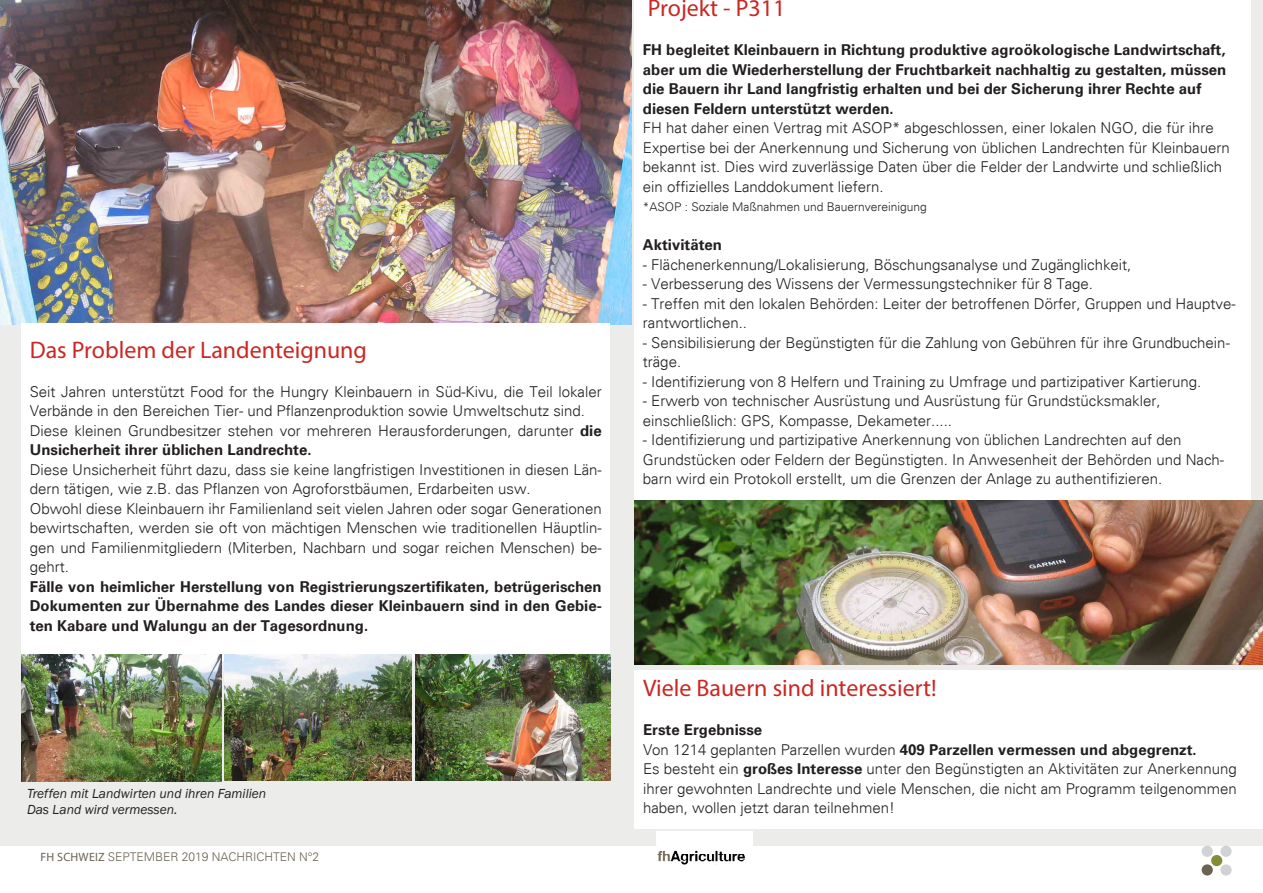
<style>
.page{position:relative;width:1263px;height:893px;background:#fff}
.page>*{position:absolute;margin:0;border:0;box-sizing:border-box;transform-origin:0 0}
.t1{font:24px "Myriad Pro";color:#cb2723}
.t2{font:300 15px/19.5px "Univers";color:#231f20}
.t3{font:700 15px/19.5px "Univers";color:#231f20}
.t4{font:italic 13.5px "Franklin Gothic";color:#231f20}
.t5{font:300 12px "Univers";color:#231f20}
.Number_Bold{font:300 12px "Univers";color:#6b6251}
.s1{font-weight:700}
.s2{font-family:"Myriad Pro";font-weight:400}
.s3{font-weight:300}
</style>
<div class="page">
<div style="left:0;top:0;width:1263px;height:846px;background:#ecedea"></div>
<div style="left:634px;top:0;width:617px;height:502px;background:#fff"></div>
<img style="left:656px;top:831px;width:96px;height:33px">
<div style="left:1211px;top:855px;width:11px;height:11px;background:#848d35;border-radius:50%"></div>
<div style="left:1201px;top:846px;width:12px;height:11px;background:#d1d2d4;border-radius:50%"></div>
<div style="left:1201px;top:864px;width:12px;height:11px;background:#6b6251;border-radius:50%"></div>
<div style="left:1220px;top:846px;width:11px;height:11px;background:#d1d2d4;border-radius:50%"></div>
<div style="left:1220px;top:864px;width:11px;height:11px;background:#d1d2d4;border-radius:50%"></div>
<img style="left:0;top:0;width:631px;height:324px">
<div style="left:21px;top:323px;width:589px;height:337px;background:#fff"></div>
<img style="left:22px;top:655px;width:199px;height:126px">
<img style="left:415px;top:655px;width:195px;height:125px">
<img style="left:224px;top:655px;width:187px;height:125px">
<img style="left:634px;top:501px;width:629px;height:163px">
<div style="left:634px;top:670px;width:629px;height:159px;background:#fff"></div>
<p class="t1" style="left:30px;top:335px;width:339px">Das Problem der Landenteignung</p>
<p class="t2" style="left:30px;top:382px;width:573px">Seit Jahren unterstützt Food for the Hungry Kleinbauern in Süd-Kivu, die Teil lokaler<br>Verbände in den Bereichen Tier- und Pflanzenproduktion sowie Umweltschutz sind.</p>
<p class="t2" style="left:30px;top:421px;width:573px">Diese kleinen Grundbesitzer stehen vor mehreren Herausforderungen, darunter <span class="s1">die<br>Unsicherheit ihrer üblichen Landrechte.</span></p>
<p class="t2" style="left:30px;top:460px;width:573px">Diese Unsicherheit führt dazu, dass sie keine langfristigen Investitionen in diesen Län&shy;dern tätigen, wie z.B. das Pflanzen von Agroforstbäumen, Erdarbeiten usw.</p>
<p class="t2" style="left:30px;top:499px;width:573px;text-align:justify">Obwohl diese Kleinbauern ihr Familienland seit vielen Jahren oder sogar Generationen bewirtschaften, werden sie oft von mächtigen Menschen wie traditionellen Häuptlin&shy;gen und Familienmitgliedern (Miterben, Nachbarn und sogar reichen Menschen) be&shy;gehrt.</p>
<p class="t3" style="left:30px;top:577px;width:573px;text-align:justify">Fälle von heimlicher Herstellung von Registrierungszertifikaten, betrügerischen Dokumenten zur Übernahme des Landes dieser Kleinbauern sind in den Gebie&shy;ten Kabare und Walungu an der Tagesordnung.</p>
<p class="t4" style="left:27px;top:785px;width:241px">Treffen mit Landwirten und ihren Familien</p>
<p class="t4" style="left:27px;top:801px;width:152px">Das Land wird vermessen.</p>
<p class="Number_Bold" style="left:41px;top:849px;width:280px"><span class="s2">FH SCHWEIZ</span> SEPTEMBER 2019 NACHRICHTEN N°2</p>
<p class="t1" style="left:648px;top:-7px;width:139px">Projekt - P311</p>
<p class="t3" style="left:643px;top:41px;width:585px">FH begleitet Kleinbauern in Richtung produktive agroökologische Landwirtschaft, aber um die Wiederherstellung der Fruchtbarkeit nachhaltig zu gestalten, müssen die Bauern ihr Land langfristig erhalten und bei der Sicherung ihrer Rechte auf diesen Feldern unterstützt werden.</p>
<p class="t2" style="left:643px;top:118px;width:588px">FH hat daher einen Vertrag mit ASOP* abgeschlossen, einer lokalen NGO, die für ihre Expertise bei der Anerkennung und Sicherung von üblichen Landrechten für Kleinbauern bekannt ist. Dies wird zuverlässige Daten über die Felder der Landwirte und schließlich ein offizielles Landdokument liefern.</p>
<p class="t5" style="left:643px;top:200px;width:286px">*ASOP : Soziale Maßnahmen und Bauernvereinigung</p>
<p class="t3" style="left:643px;top:236px;width:81px">Aktivitäten</p>
<p class="t2" style="left:643px;top:255px;width:490px">- Flächenerkennung/Lokalisierung, Böschungsanalyse und Zugänglichkeit,</p>
<p class="t2" style="left:643px;top:274px;width:452px">- Verbesserung des Wissens der Vermessungstechniker für 8 Tage.</p>
<p class="t2" style="left:643px;top:294px;width:594px">- Treffen mit den lokalen Behörden: Leiter der betroffenen Dörfer, Gruppen und Hauptve&shy;rantwortlichen..</p>
<p class="t2" style="left:643px;top:333px;width:589px">- Sensibilisierung der Begünstigten für die Zahlung von Gebühren für ihre Grundbuchein&shy;träge.</p>
<p class="t2" style="left:643px;top:372px;width:560px">- Identifizierung von 8 Helfern und Training zu Umfrage und partizipativer Kartierung.</p>
<p class="t2" style="left:643px;top:391px;width:519px">- Erwerb von technischer Ausrüstung und Ausrüstung für Grundstücksmakler, einschließlich: GPS, Kompasse, Dekameter.....</p>
<p class="t2" style="left:643px;top:430px;width:583px">- Identifizierung und partizipative Anerkennung von üblichen Landrechten auf den<br>Grundstücken oder Feldern der Begünstigten. In Anwesenheit der Behörden und Nach&shy;barn wird ein Protokoll erstellt, um die Grenzen der Anlage zu authentifizieren.</p>
<p class="t1" style="left:643px;top:674px;width:295px">Viele Bauern sind interessiert!</p>
<p class="t3" style="left:643px;top:721px;width:121px">Erste Ergebnisse</p>
<p class="t3" style="left:643px;top:741px;width:555px"><span class="s3">Von 1214 geplanten Parzellen wurden</span> 409 Parzellen vermessen und abgegrenzt.</p>
<p class="t2" style="left:643px;top:759px;width:595px;text-align:justify">Es besteht ein <span class="s1">großes Interesse</span> unter den Begünstigten an Aktivitäten zur Anerkennung ihrer gewohnten Landrechte und viele Menschen, die nicht am Programm teilgenommen haben, wollen jetzt daran teilnehmen!</p>
</div>
